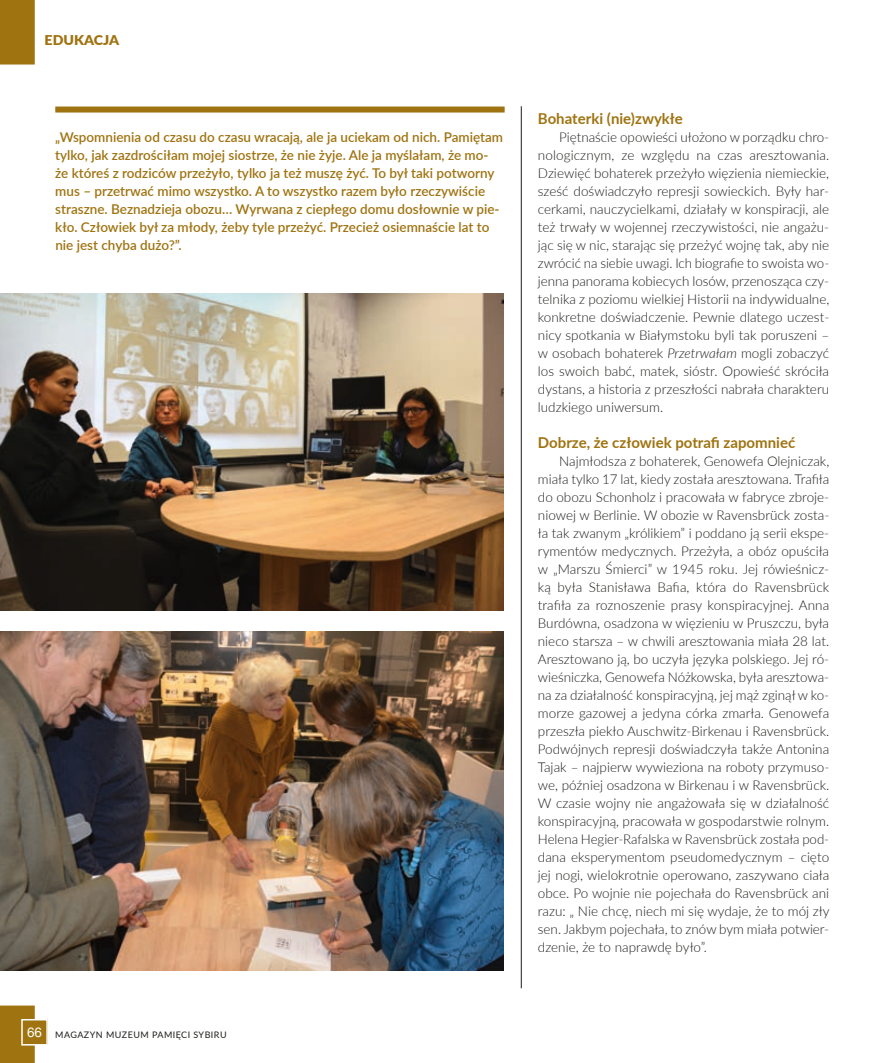
<style>
.page{position:relative;width:893px;height:1063px;background:#fff}
.page>*{position:absolute;margin:0;border:0;box-sizing:border-box;transform-origin:0 0}
.t1{font:700 15px "Lato";color:#9f7310}
.t2{font:300 13.5px/18px "Lato";color:#1d1d1b;text-align:justify}
.t3{font:600 13.5px/18px "Lato";color:#9f7310}
.t4{font:900 13.5px "Lato";color:#9f7310;scale:1.05 1}
.t5{font:9px "Lato";letter-spacing:.05em;color:#1d1d1b}
.s1{font-family:"Switzer EFN";font-size:13.5px;color:#fff}
.s2{font-style:italic}
</style>
<div class="page">
<hr style="left:521px;top:106px;width:1px;height:882px;background:#1d1d1b">
<div style="left:0;top:1006px;width:35px;height:57px;background:#9f7310"></div>
<div style="left:22px;top:1020px;width:25px;height:25px;background:#9f7310"></div>
<div style="left:21px;top:1019px;width:27px;height:27px;border:2px solid #fff"></div>
<div style="left:0;top:0;width:35px;height:65px;background:#9f7310"></div>
<div style="left:55px;top:107px;width:450px;height:6px;background:#9f7310"></div>
<img style="left:0;top:631px;width:504px;height:339px">
<img style="left:0;top:293px;width:504px;height:317px">
<p class="t4" style="left:45px;top:32px;width:73px">EDUKACJA</p>
<p class="t3" style="left:55px;top:128px;width:449px">„Wspomnienia od czasu do czasu wracają, ale ja uciekam od nich. Pamiętam tylko, jak zazdrościłam mojej siostrze, że nie żyje. Ale ja myślałam, że mo&shy;że któreś z rodziców przeżyło, tylko ja też muszę żyć. To był taki potworny mus – przetrwać mimo wszystko. A to wszystko razem było rzeczywiście straszne. Beznadzieja obozu… Wyrwana z ciepłego domu dosłownie w pie&shy;kło. Człowiek był za młody, żeby tyle przeżyć. Przecież osiemnaście lat to nie jest chyba dużo?”.</p>
<p class="t5" style="left:27px;top:1029px;width:201px"><span class="s1">66</span> MAGAZYN MUZEUM PAMIĘCI SYBIRU</p>
<p class="t1" style="left:538px;top:109px;width:146px">Bohaterki (nie)zwykłe</p>
<p class="t2" style="left:538px;top:128px;width:293px;text-indent:21px">Piętnaście opowieści ułożono w porządku chro&shy;nologicznym, ze względu na czas aresztowania.<br>Dziewięć bohaterek przeżyło więzienia niemieckie, sześć doświadczyło represji sowieckich. Były har&shy;cerkami, nauczycielkami, działały w konspiracji, ale też trwały w wojennej rzeczywistości, nie angażu&shy;jąc się w nic, starając się przeżyć wojnę tak, aby nie zwrócić na siebie uwagi. Ich biografie to swoista wo&shy;jenna panorama kobiecych losów, przenosząca czy&shy;telnika z poziomu wielkiej Historii na indywidualne, konkretne doświadczenie. Pewnie dlatego uczest&shy;nicy spotkania w Białymstoku byli tak poruszeni – w osobach bohaterek <span class="s2">Przetrwałam</span> mogli zobaczyć los swoich babć, matek, sióstr. Opowieść skróciła dystans, a historia z przeszłości nabrała charakteru ludzkiego uniwersum.</p>
<p class="t1" style="left:538px;top:433px;width:259px">Dobrze, że człowiek potrafi zapomnieć</p>
<p class="t2" style="left:538px;top:452px;width:293px;text-indent:21px">Najmłodsza z bohaterek, Genowefa Olejniczak, miała tylko 17 lat, kiedy została aresztowana. Trafiła do obozu Schonholz i pracowała w fabryce zbroje&shy;niowej w Berlinie. W obozie w Ravensbrück zosta&shy;ła tak zwanym „królikiem” i poddano ją serii ekspe&shy;rymentów medycznych. Przeżyła, a obóz opuściła w „Marszu Śmierci” w 1945 roku. Jej rówieśnicz&shy;ką była Stanisława Bafia, która do Ravensbrück trafiła za roznoszenie prasy konspiracyjnej. Anna Burdówna, osadzona w więzieniu w Pruszczu, była nieco starsza – w chwili aresztowania miała 28 lat.<br>Aresztowano ją, bo uczyła języka polskiego. Jej ró&shy;wieśniczka, Genowefa Nóżkowska, była aresztowa&shy;na za działalność konspiracyjną, jej mąż zginął w ko&shy;morze gazowej a jedyna córka zmarła. Genowefa przeszła piekło Auschwitz-Birkenau i Ravensbrück.<br>Podwójnych represji doświadczyła także Antonina Tajak – najpierw wywieziona na roboty przymuso&shy;we, później osadzona w Birkenau i w Ravensbrück.<br>W czasie wojny nie angażowała się w działalność konspiracyjną, pracowała w gospodarstwie rolnym.<br>Helena Hegier-Rafalska w Ravensbrück została pod&shy;dana eksperymentom pseudomedycznym – cięto jej nogi, wielokrotnie operowano, zaszywano ciała obce. Po wojnie nie pojechała do Ravensbrück ani razu: „ Nie chcę, niech mi się wydaje, że to mój zły sen. Jakbym pojechała, to znów bym miała potwier&shy;dzenie, że to naprawdę było”.</p>
</div>
